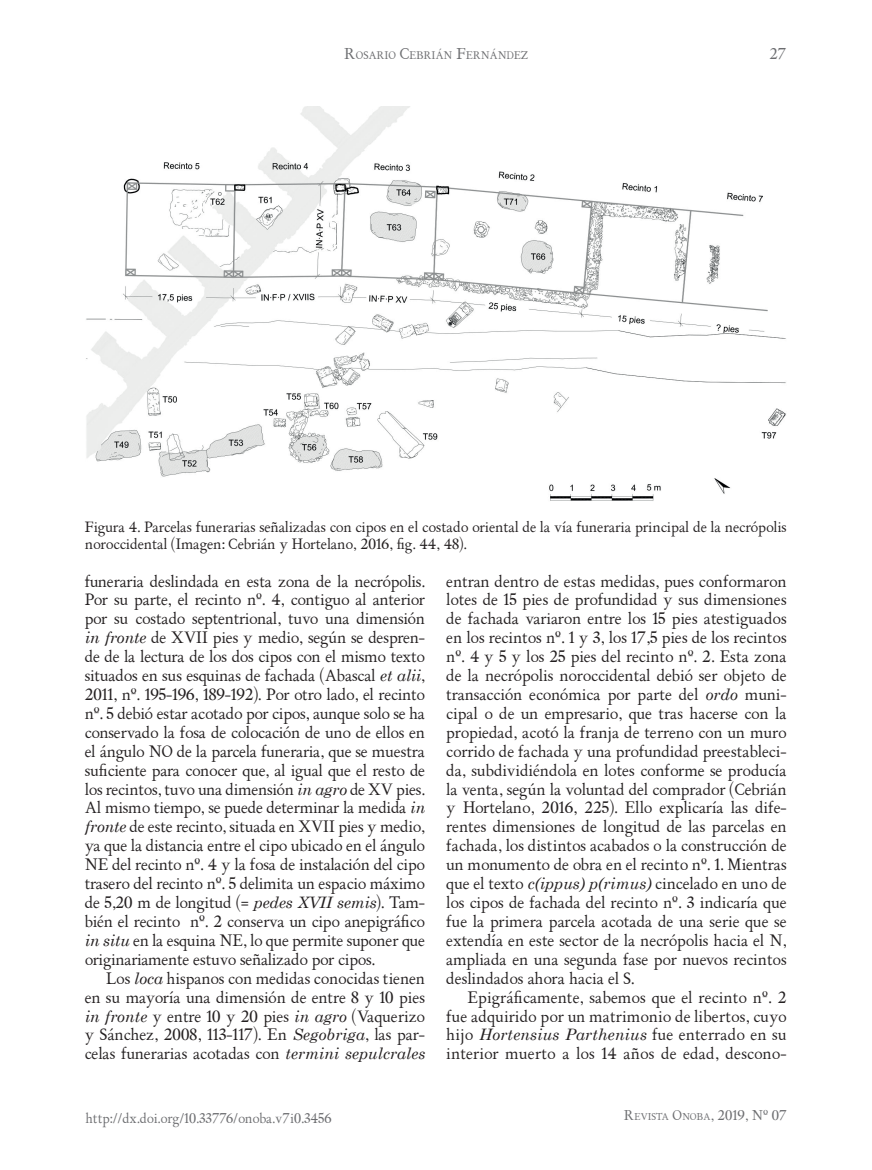
<style>
.page{position:relative;width:872px;height:1170px;background:#fff}
.page>*{position:absolute;margin:0;border:0;box-sizing:border-box;transform-origin:0 0}
.Texto_G{font:15.75px/18.9px "ALPHABETUM Unicode";color:#231f20;text-align:justify}
.t1{font:15px "ALPHABETUM Unicode";color:#6c6d70}
.Pie_de_foto{font:14.25px/17.1px "ALPHABETUM Unicode";color:#231f20}
.t2{font:13.5px "ALPHABETUM Unicode";color:#6c6d70}
.t3{font:10.5px "ALPHABETUM Unicode";color:#6c6d70}
.t4{font:9.45px "ALPHABETUM Unicode";color:#6c6d70}
.s1{font-size:15px}
.s2{font-style:italic}
.s3{font-size:13.5px}
</style>
<div class="page">
<img style="left:86px;top:106px;width:700px;height:395px">
<p class="t3" style="left:344px;top:48px;width:185px"><span class="s1">R</span>OSARIO <span class="s1">C</span>EBRIÁN <span class="s1">F</span>ERNÁNDEZ</p>
<p class="t1" style="left:769px;top:44px;width:19px">27</p>
<p class="Pie_de_foto" style="left:85px;top:518px;width:703px">Figura 4. Parcelas funerarias señalizadas con cipos en el costado oriental de la vía funeraria principal de la necrópolis noroccidental (Imagen: Cebrián y Hortelano, 2016, fig. 44, 48).</p>
<p class="Texto_G" style="left:85px;top:572px;width:342px">funeraria deslindada en esta zona de la necrópolis.<br>Por su parte, el recinto nº. 4, contiguo al anterior por su costado septentrional, tuvo una dimensión <span class="s2">in fronte</span> de XVII pies y medio, según se despren&shy;de de la lectura de los dos cipos con el mismo texto situados en sus esquinas de fachada (Abascal <span class="s2">et alii</span>, 2011, nº. 195-196, 189-192). Por otro lado, el recinto nº. 5 debió estar acotado por cipos, aunque solo se ha conservado la fosa de colocación de uno de ellos en el ángulo NO de la parcela funeraria, que se muestra suficiente para conocer que, al igual que el resto de los recintos, tuvo una dimensión <span class="s2">in agro</span> de XV pies.<br>Al mismo tiempo, se puede determinar la medida <span class="s2">in fronte</span> de este recinto, situada en XVII pies y medio, ya que la distancia entre el cipo ubicado en el ángulo NE del recinto nº. 4 y la fosa de instalación del cipo trasero del recinto nº. 5 delimita un espacio máximo de 5,20 m de longitud (= <span class="s2">pedes XVII semis</span>). Tam&shy;bién el recinto nº. 2 conserva un cipo anepigráfico <span class="s2">in situ</span> en la esquina NE, lo que permite suponer que originariamente estuvo señalizado por cipos.</p>
<p class="Texto_G" style="left:85px;top:969px;width:342px;text-indent:21px">Los <span class="s2">loca</span> hispanos con medidas conocidas tienen en su mayoría una dimensión de entre 8 y 10 pies <span class="s2">in fronte</span> y entre 10 y 20 pies <span class="s2">in agro</span> (Vaquerizo y Sánchez, 2008, 113-117). En <span class="s2">Segobriga</span>, las par&shy;celas funerarias acotadas con <span class="s2">termini sepulcrales</span></p>
<p class="Texto_G" style="left:446px;top:572px;width:342px">entran dentro de estas medidas, pues conformaron lotes de 15 pies de profundidad y sus dimensiones de fachada variaron entre los 15 pies atestiguados en los recintos nº. 1 y 3, los 17,5 pies de los recintos nº. 4 y 5 y los 25 pies del recinto nº. 2. Esta zona de la necrópolis noroccidental debió ser objeto de transacción económica por parte del <span class="s2">ordo</span> muni&shy;cipal o de un empresario, que tras hacerse con la propiedad, acotó la franja de terreno con un muro corrido de fachada y una profundidad preestableci&shy;da, subdividiéndola en lotes conforme se producía la venta, según la voluntad del comprador (Cebrián y Hortelano, 2016, 225). Ello explicaría las dife&shy;rentes dimensiones de longitud de las parcelas en fachada, los distintos acabados o la construcción de un monumento de obra en el recinto nº. 1. Mientras que el texto <span class="s2">c(ippus) p(rimus)</span> cincelado en uno de los cipos de fachada del recinto nº. 3 indicaría que fue la primera parcela acotada de una serie que se extendía en este sector de la necrópolis hacia el N, ampliada en una segunda fase por nuevos recintos deslindados ahora hacia el S.</p>
<p class="Texto_G" style="left:446px;top:987px;width:342px;text-indent:21px">Epigráficamente, sabemos que el recinto nº. 2 fue adquirido por un matrimonio de libertos, cuyo hijo <span class="s2">Hortensius Parthenius</span> fue enterrado en su interior muerto a los 14 años de edad, descono-</p>
<p class="t2" style="left:86px;top:1109px;width:247px">http://dx.doi.org/10.33776/onoba.v7i0.3456</p>
<p class="t4" style="left:624px;top:1110px;width:165px"><span class="s3">R</span>EVISTA <span class="s3">O</span>NOBA<span class="s3">, 2019, Nº 07</span></p>
</div>
